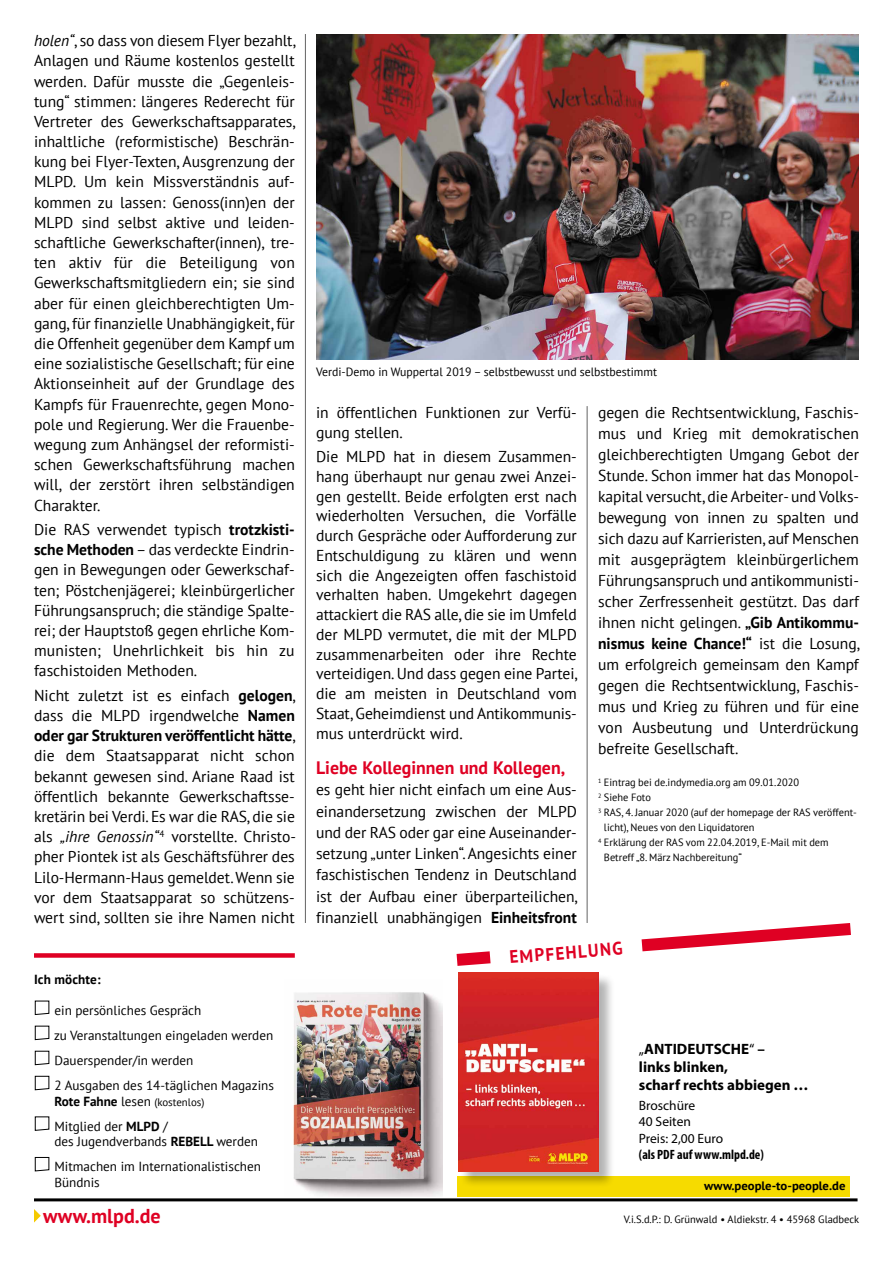
<style>
.page{position:relative;width:893px;height:1263px;background:#fff}
.page>*{position:absolute;margin:0;border:0;box-sizing:border-box;transform-origin:0 0}
.t1{font:700 20.1px "PT Sans";color:#df0023}
.t2{font:700 18px "PT Sans";color:#df0023}
.t3{font:700 18px "PT Sans";color:#df0023;scale:.94 1}
.t4{font:15.75px/20.2px "PT Sans";color:#000;text-align:justify}
.t5{font:700 15px/18px "Myriad Pro";color:#000}
.t6{font:13.5px/16.2px "Myriad Pro";color:#000}
.t7{font:700 condensed 13.5px "Myriad Pro";color:#000}
.t8{font:13.2px/25px "PT Sans";color:#000}
.t9{font:700 13.2px "PT Sans";letter-spacing:.01em;color:#000}
.t10{font:700 12.15px "PT Sans";color:#000;scale:1.04 1}
.t11{font:12px "PT Sans";color:#000}
.t12{font:10.8px "PT Sans";color:#000}
.t13{font:10.5px "PT Sans";color:#000}
.s1{font-style:italic}
.s2{font-weight:700}
.s3{font-weight:700;font-size:13.2px}
.s4{font-size:13.2px}
.s5{font-weight:400}
</style>
<div class="page">
<svg style="left:34px;top:1209px;width:7px;height:13px"></svg>
<hr style="left:34px;top:1198px;width:823px;height:3px;background:#000">
<svg style="left:457px;top:923px;width:394px;height:50px"></svg>
<div style="left:457px;top:1176px;width:393px;height:20px;background:#f6db00"></div>
<div style="left:459px;top:973px;width:156px;height:215px;background:#000;opacity:.3"></div>
<img style="left:458px;top:973px;width:140px;height:199px">
<svg style="left:34px;top:1000px;width:16px;height:15px"></svg>
<svg style="left:34px;top:1025px;width:16px;height:15px"></svg>
<svg style="left:34px;top:1050px;width:16px;height:15px"></svg>
<svg style="left:34px;top:1075px;width:16px;height:15px"></svg>
<svg style="left:34px;top:1116px;width:16px;height:15px"></svg>
<svg style="left:34px;top:1157px;width:16px;height:15px"></svg>
<img style="left:293px;top:992px;width:150px;height:205px">
<hr style="left:305px;top:34px;width:1px;height:889px;background:#636363">
<hr style="left:587px;top:406px;width:1px;height:517px;background:#636363">
<div style="left:34px;top:953px;width:261px;height:5px;background:#df0023"></div>
<img style="left:316px;top:34px;width:543px;height:325px">
<p class="t4" style="left:34px;top:30px;width:264px;text-align:left"><span class="s1">holen“</span>, so dass von diesem Flyer bezahlt, Anlagen und Räume kostenlos gestellt werden. Dafür musste die „Gegenleis&shy;tung“ stimmen: längeres Rederecht für Vertreter des Gewerkschaftsapparates, inhaltliche (reformistische) Beschrän&shy;kung bei Flyer-Texten, Ausgrenzung der MLPD. Um kein Missverständnis auf&shy;kommen zu lassen: Genoss(inn)en der MLPD sind selbst aktive und leiden&shy;schaftliche Gewerkschafter(innen), tre&shy;ten aktiv für die Beteiligung von Gewerkschaftsmitgliedern ein; sie sind aber für einen gleichberechtigten Um-- gang, für finanzielle Unabhängigkeit, für die Offenheit gegenüber dem Kampf um eine sozialistische Gesellschaft; für eine Aktionseinheit auf der Grundlage des Kampfs für Frauenrechte, gegen Mono&shy;pole und Regierung. Wer die Frauenbe&shy;wegung zum Anhängsel der reformisti&shy;schen Gewerkschaftsführung machen will, der zerstört ihren selbständigen Charakter.</p>
<p class="t4" style="left:34px;top:519px;width:262px">Die RAS verwendet typisch <span class="s2">trotzkisti&shy;sche Methoden</span> – das verdeckte Eindrin&shy;gen in Bewegungen oder Gewerkschaf&shy;ten; Pöstchenjägerei; kleinbürgerlicher Führungsanspruch; die ständige Spalte&shy;rei; der Hauptstoß gegen ehrliche Kom&shy;munisten; Unehrlichkeit bis hin zu faschistoiden Methoden.</p>
<p class="t4" style="left:34px;top:685px;width:264px">Nicht zuletzt ist es einfach <span class="s2">gelogen</span>, dass die MLPD irgendwelche <span class="s2">Namen oder gar Strukturen veröffentlicht hätte</span>, die dem Staatsapparat nicht schon bekannt gewesen sind. Ariane Raad ist öffentlich bekannte Gewerkschaftsse&shy;kretärin bei Verdi. Es war die RAS, die sie als <span class="s1">„ihre Genossin“</span><sup>4</sup> vorstellte. Christo&shy;pher Piontek ist als Geschäftsführer des Lilo-Hermann-Haus gemeldet. Wenn sie vor dem Staatsapparat so schützens&shy;wert sind, sollten sie ihre Namen nicht</p>
<p class="t9" style="left:34px;top:970px;width:68px">Ich möchte:</p>
<p class="t8" style="left:54px;top:997px;width:221px">ein persönliches Gespräch<br>zu Veranstaltungen eingeladen werden<br>Dauerspender/in werden<br>2 Ausgaben des 14-täglichen Magazins</p>
<p class="t12" style="left:54px;top:1095px;width:151px"><span class="s3">Rote Fahne</span> <span class="s4">lesen</span> (kostenlos)</p>
<p class="t8" style="left:54px;top:1118px;width:205px;line-height:15.5px">Mitglied der <span class="s2">MLPD</span> /<br>des Jugendverbands <span class="s2">REBELL</span> werden</p>
<p class="t8" style="left:54px;top:1159px;width:208px;line-height:15.5px">Mitmachen im Internationalistischen<br>Bündnis</p>
<p class="t11" style="left:316px;top:364px;width:342px">Verdi-Demo in Wuppertal 2019 – selbstbewusst und selbstbestimmt</p>
<p class="t4" style="left:316px;top:402px;width:262px;line-height:19.8px">in öffentlichen Funktionen zur Verfü&shy;gung stellen.</p>
<p class="t4" style="left:316px;top:446px;width:263px;line-height:19.8px">Die MLPD hat in diesem Zusammen&shy;hang überhaupt nur genau zwei Anzei&shy;gen gestellt. Beide erfolgten erst nach wiederholten Versuchen, die Vorfälle durch Gespräche oder Aufforderung zur Entschuldigung zu klären und wenn sich die Angezeigten offen faschistoid verhalten haben. Umgekehrt dagegen attackiert die RAS alle, die sie im Umfeld der MLPD vermutet, die mit der MLPD zusammenarbeiten oder ihre Rechte verteidigen. Und dass gegen eine Partei, die am meisten in Deutschland vom Staat, Geheimdienst und Antikommunis&shy;mus unterdrückt wird.</p>
<p class="t2" style="left:316px;top:756px;width:251px">Liebe Kolleginnen und Kollegen,</p>
<p class="t4" style="left:316px;top:779px;width:264px;line-height:21.3px">es geht hier nicht einfach um eine Aus&shy;einandersetzung zwischen der MLPD und der RAS oder gar eine Auseinander&shy;setzung „unter Linken“. Angesichts einer faschistischen Tendenz in Deutschland ist der Aufbau einer überparteilichen, finanziell unabhängigen <span class="s2">Einheitsfront</span></p>
<p class="t4" style="left:598px;top:402px;width:263px;line-height:21px">gegen die Rechtsentwicklung, Faschis&shy;mus und Krieg mit demokratischen gleichberechtigten Umgang Gebot der Stunde. Schon immer hat das Monopol&shy;kapital versucht, die Arbeiter- und Volks&shy;bewegung von innen zu spalten und sich dazu auf Karrieristen, auf Menschen mit ausgeprägtem kleinbürgerlichem Führungsanspruch und antikommunisti&shy;scher Zerfressenheit gestützt. Das darf ihnen nicht gelingen. <span class="s2">„Gib Antikommu&shy;nismus keine Chance!“</span> ist die Losung, um erfolgreich gemeinsam den Kampf gegen die Rechtsentwicklung, Faschis&shy;mus und Krieg zu führen und für eine von Ausbeutung und Unterdrückung befreite Gesellschaft.</p>
<p class="t13" style="left:598px;top:776px;width:202px"><sup>1</sup> Eintrag bei de.indymedia.org am 09.01.2020</p>
<p class="t13" style="left:598px;top:791px;width:54px"><sup>2</sup> Siehe Foto</p>
<p class="t13" style="left:598px;top:806px;width:260px"><sup>3</sup> RAS, 4. Januar 2020 (auf der homepage der RAS veröffent-</p>
<p class="t13" style="left:604px;top:821px;width:152px">licht), Neues von den Liquidatoren</p>
<p class="t13" style="left:598px;top:836px;width:232px"><sup>4</sup> Erklärung der RAS vom 22.04.2019, E-Mail mit dem</p>
<p class="t13" style="left:604px;top:851px;width:139px">Betreff „8. März Nachbereitung“</p>
<p class="t3" style="left:509px;top:945px;width:16px;rotate:-4deg">empfe</p>
<p class="t3" style="left:565px;top:941px;width:24px;rotate:-4deg">hlung</p>
<p class="t5" style="left:639px;top:1039px;width:171px"><span class="s5">„</span>ANTIDEUTSCHE<span class="s5">“</span> –<br>links blinken,<br>scharf rechts abbiegen …</p>
<p class="t6" style="left:639px;top:1097px;width:86px">Broschüre<br>40 Seiten<br>Preis: 2,00 Euro</p>
<p class="t7" style="left:639px;top:1146px;width:126px">(als PDF auf www.mlpd.de)</p>
<p class="t10" style="left:704px;top:1178px;width:137px">www.people-to-people.de</p>
<p class="t1" style="left:43px;top:1202px;width:119px">www.mlpd.de</p>
<p class="t13" style="left:624px;top:1212px;width:237px">V.i.S.d.P.: D. Grünwald • Aldiekstr. 4 • 45968 Gladbeck</p>
</div>
